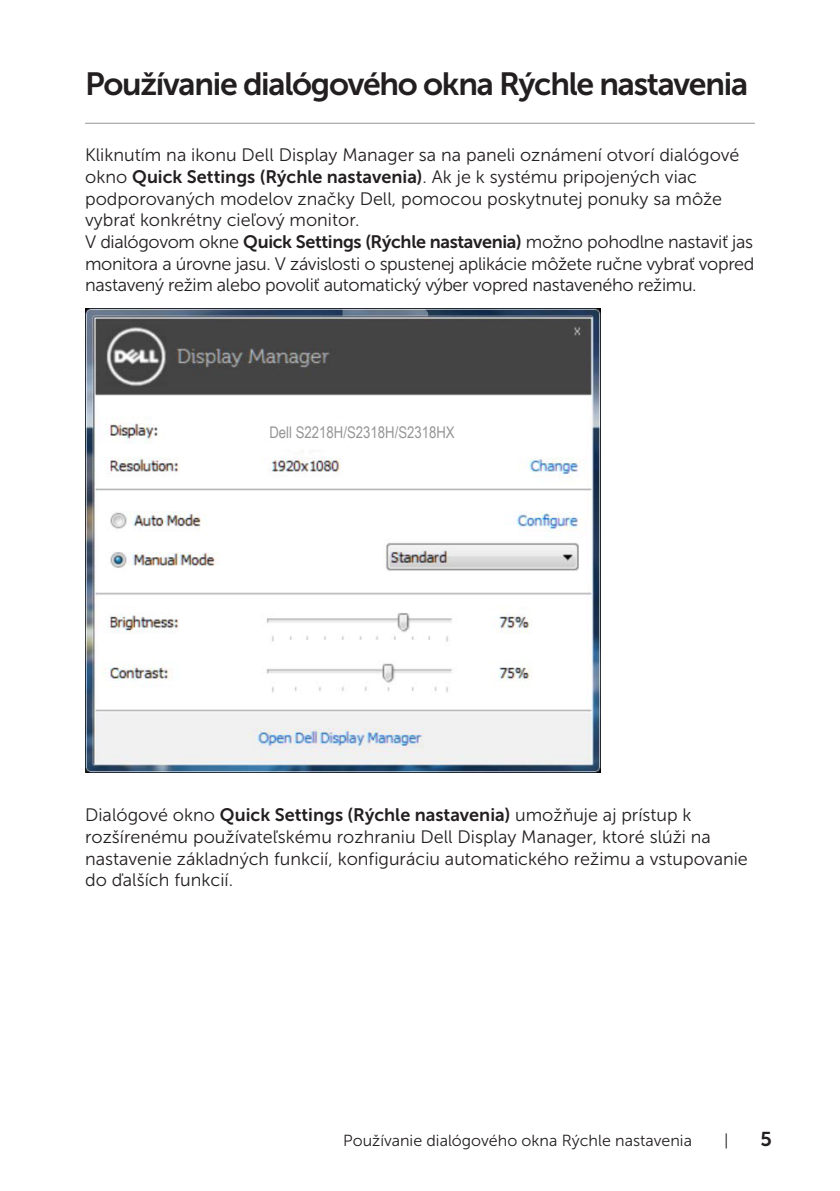
<style>
.page{position:relative;width:840px;height:1191px;background:#fff}
.page>*{position:absolute;margin:0;border:0;box-sizing:border-box;transform-origin:0 0}
.Contents{font:32px "Museo Sans For Dell 700";letter-spacing:-.04em;color:#231f20}
.t1{font:20px "Museo Sans For Dell 700";color:#231f20}
.text{font:18px/21.6px "Museo Sans For Dell 300";color:#231f20}
.t2{font:16px "Museo Sans For Dell 300";color:#231f20}
.t3{font:16px "Arial Narrow";color:#959595}
.s1{font-family:"Museo Sans For Dell 700"}
</style>
<div class="page">
<hr style="left:85px;top:123px;width:669px;height:1px;background:#939598">
<img style="left:85px;top:309px;width:515px;height:464px">
<p class="Contents" style="left:85px;top:66px;width:664px">Používanie dialógového okna Rýchle nastavenia</p>
<p class="text" style="left:85px;top:145px;width:655px">Kliknutím na ikonu Dell Display Manager sa na paneli oznámení otvorí dialógové okno <span class="s1">Quick Settings (Rýchle nastavenia)</span>. Ak je k systému pripojených viac podporovaných modelov značky Dell, pomocou poskytnutej ponuky sa môže vybrať konkrétny cieľový monitor.</p>
<p class="text" style="left:85px;top:231px;width:670px;text-align:justify">V dialógovom okne <span class="s1">Quick Settings (Rýchle nastavenia)</span> možno pohodlne nastaviť jas monitora a úrovne jasu. V závislosti o spustenej aplikácie môžete ručne vybrať vopred nastavený režim alebo povoliť automatický výber vopred nastaveného režimu.</p>
<p class="t3" style="left:269px;top:420px;width:187px">Dell S2218H/S2318H/S2318HX</p>
<p class="text" style="left:85px;top:804px;width:664px">Dialógové okno <span class="s1">Quick Settings (Rýchle nastavenia)</span> umožňuje aj prístup k rozšírenému používateľskému rozhraniu Dell Display Manager, ktoré slúži na nastavenie základných funkcií, konfiguráciu automatického režimu a vstupovanie do ďalších funkcií.</p>
<p class="t2" style="left:343px;top:1131px;width:350px">Používanie dialógového okna Rýchle nastavenia</p>
<p class="t2" style="left:723px;top:1131px;width:6px">|</p>
<p class="t1" style="left:760px;top:1127px;width:13px">5</p>
</div>
